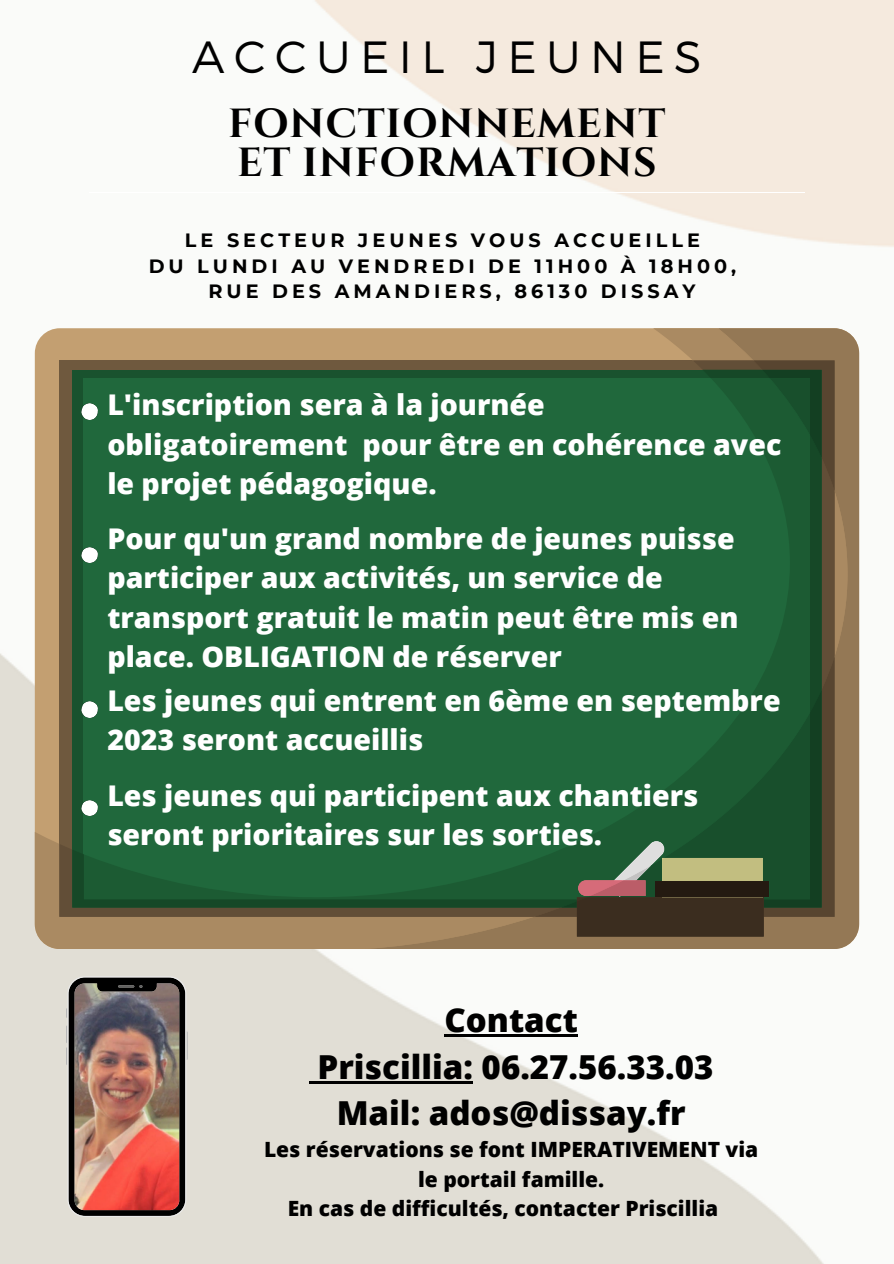
<style>
.page{position:relative;width:894px;height:1264px;background:#fff}
.page>*{position:absolute;margin:0;border:0;box-sizing:border-box;transform-origin:0 0}
.t1{font:300 45px "Montserrat";letter-spacing:.21em;color:#000}
.t2{font:700 40.5px "Cinzel";letter-spacing:.02em;color:#000}
.t3{font:800 33px "Open Sans";color:#000}
.t4{font:800 28.5px/39.5px "Open Sans";color:#fff}
.t5{font:800 21px/29.2px "Open Sans";color:#000;text-align:center}
.t6{font:700 19.2px "Montserrat";letter-spacing:.21em;color:#000}
</style>
<div class="page">
<img style="left:0;top:0;width:893px;height:1263px">
<svg style="left:35px;top:328px;width:330px;height:620px;background:#b9976c"></svg>
<svg style="left:59px;top:360px;width:306px;height:556px;background:#6a553b"></svg>
<svg style="left:72px;top:370px;width:293px;height:537px;background:#184f2c"></svg>
<div style="left:84px;top:378px;width:281px;height:521px;background:#20683c"></div>
<svg style="left:365px;top:328px;width:493px;height:620px;background:#496f45"></svg>
<svg style="left:534px;top:360px;width:300px;height:556px;background:#395a38"></svg>
<svg style="left:560px;top:370px;width:261px;height:537px;background:#1b5932"></svg>
<svg style="left:586px;top:378px;width:223px;height:521px;background:#1e6238"></svg>
<div style="left:655px;top:881px;width:114px;height:16px;background:#241a11"></div>
<svg style="left:576px;top:840px;width:187px;height:96px;background:#51543c"></svg>
<hr style="left:89px;top:192px;width:716px;height:1px;background:#fff">
<img style="left:66px;top:976px;width:121px;height:240px">
<img style="left:81px;top:403px;width:16px;height:16px">
<hr style="left:444px;top:1034px;width:133px;height:2px;background:#000">
<svg style="left:309px;top:1080px;width:8px;height:3px"></svg>
<hr style="left:317px;top:1080px;width:156px;height:3px;background:#000">
<img style="left:81px;top:547px;width:16px;height:16px">
<img style="left:81px;top:702px;width:16px;height:15px">
<img style="left:81px;top:800px;width:16px;height:15px">
<p class="t1" style="left:192px;top:28px;width:511px">ACCUEIL JEUNES</p>
<p class="t2" style="left:228px;top:97px;width:439px">FONCTIONNEMENT</p>
<p class="t2" style="left:237px;top:137px;width:421px">ET INFORMATIONS</p>
<p class="t6" style="left:185px;top:228px;width:516px">LE SECTEUR JEUNES VOUS ACCUEILLE</p>
<p class="t6" style="left:149px;top:254px;width:589px">DU LUNDI AU VENDREDI DE 11H00 À 18H00,</p>
<p class="t6" style="left:208px;top:280px;width:488px">RUE DES AMANDIERS, 86130 DISSAY</p>
<p class="t4" style="left:107px;top:384px;width:675px">L'inscription sera à la journée obligatoirement pour être en cohérence avec le projet pédagogique.</p>
<p class="t4" style="left:107px;top:518px;width:632px">Pour qu'un grand nombre de jeunes puisse participer aux activités, un service de transport gratuit le matin peut être mis en place. OBLIGATION de réserver</p>
<p class="t4" style="left:107px;top:680px;width:674px">Les jeunes qui entrent en 6ème en septembre<br>2023 seront accueillis</p>
<p class="t4" style="left:107px;top:774px;width:592px">Les jeunes qui participent aux chantiers seront prioritaires sur les sorties.</p>
<p class="t3" style="left:444px;top:997px;width:135px">Contact</p>
<p class="t3" style="left:317px;top:1043px;width:397px">Priscillia: 06.27.56.33.03</p>
<p class="t3" style="left:336px;top:1089px;width:350px">Mail: ados@dissay.fr</p>
<p class="t5" style="left:264px;top:1134px;width:495px">Les réservations se font IMPERATIVEMENT via le portail famille.</p>
<p class="t5" style="left:287px;top:1193px;width:432px">En cas de difficultés, contacter Priscillia</p>
</div>
